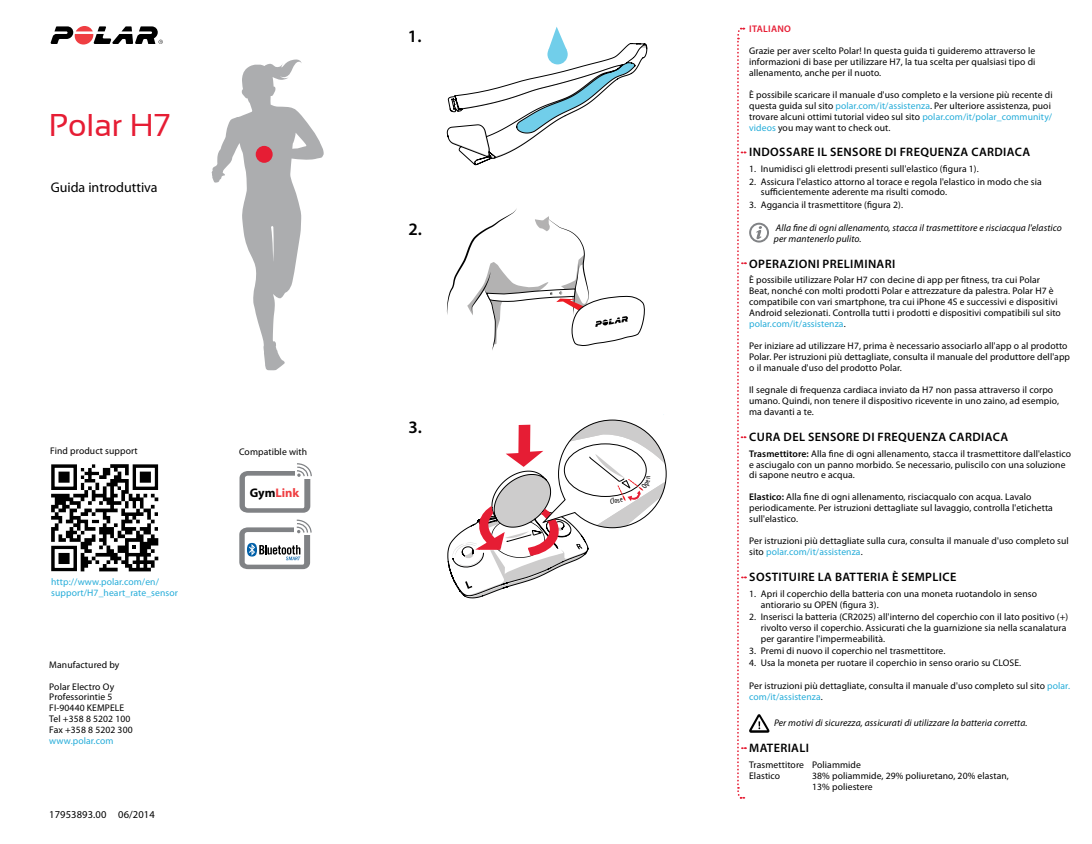
<style>
.page{position:relative;width:1092px;height:844px;background:#fff}
.page>*{position:absolute;margin:0;border:0;box-sizing:border-box;transform-origin:0 0}
.t1{font:31.5px "Sansation";color:#e61d34}
.t2{font:600 17.5px "Myriad Pro";color:#000}
.t3{font:14px "Myriad Pro";color:#000}
.t4{font:700 12.6px "Myriad Pro";color:#ef3e42}
.t5{font:600 12.25px "Myriad Pro";letter-spacing:.03em;color:#000}
.t6{font:10.5px "Myriad Pro";letter-spacing:.01em;color:#000}
.t7{font:9.62px/10.8px "Myriad Pro";letter-spacing:.01em;color:#000}
.t8{font:italic 9.62px/10.8px "Myriad Pro";letter-spacing:.01em;color:#000}
.t9{font:9.62px/10.8px "Myriad Pro";letter-spacing:.01em;color:#24acd9}
.t10{font:600 9.62px "Myriad Pro";letter-spacing:.03em;color:#e61d34}
.s1{color:#000}
.s2{color:#24acd9}
.s3{font-weight:600}
</style>
<div class="page">
<svg style="left:51px;top:464px;width:108px;height:108px"></svg>
<svg style="left:446px;top:27px;width:201px;height:138px"></svg>
<svg style="left:447px;top:208px;width:198px;height:142px"></svg>
<svg style="left:239px;top:463px;width:73px;height:49px"></svg>
<svg style="left:239px;top:519px;width:73px;height:50px"></svg>
<svg style="left:737px;top:27px;width:32px;height:771px"></svg>
<svg style="left:50px;top:26px;width:113px;height:19px"></svg>
<svg style="left:211px;top:59px;width:113px;height:311px"></svg>
<div style="left:256px;top:146px;width:16px;height:17px;background:#e61d34;border-radius:50%"></div>
<svg style="left:447px;top:419px;width:219px;height:179px"></svg>
<h1 class="t1" style="left:49px;top:108px;width:123px">Polar H7</h1>
<h3 class="t3" style="left:51px;top:179px;width:108px">Guida introduttiva</h3>
<p class="t7" style="left:50px;top:445px;width:89px">Find product support</p>
<p class="t9" style="left:51px;top:576px;width:128px">http://www.polar.com/en/ support/H7_heart_rate_sensor</p>
<p class="t7" style="left:49px;top:658px;width:72px">Manufactured by</p>
<p class="t7" style="left:49px;top:680px;width:85px">Polar Electro Oy<br>Professorintie 5<br>FI-90440 KEMPELE<br>Tel +358 8 5202 100<br>Fax +358 8 5202 300</p>
<p class="t9" style="left:49px;top:735px;width:66px">www.polar.com</p>
<p class="t6" style="left:49px;top:807px;width:107px">17953893.00 06/2014</p>
<p class="t7" style="left:239px;top:445px;width:70px">Compatible with</p>
<h3 class="t4" style="left:250px;top:484px;width:51px"><span class="s1">Gym</span>Link</h3>
<h2 class="t2" style="left:408px;top:25px;width:15px">1.</h2>
<h2 class="t2" style="left:408px;top:218px;width:15px">2.</h2>
<h2 class="t2" style="left:408px;top:416px;width:15px">3.</h2>
<p class="t10" style="left:749px;top:23px;width:43px">ITALIANO</p>
<p class="t7" style="left:749px;top:45px;width:288px;text-align:justify">Grazie per aver scelto Polar! In questa guida ti guideremo attraverso le informazioni di base per utilizzare H7, la tua scelta per qualsiasi tipo di allenamento, anche per il nuoto.</p>
<p class="t7" style="left:749px;top:89px;width:305px">È possibile scaricare il manuale d'uso completo e la versione più recente di questa guida sul sito <span class="s2">polar.com/it/assistenza</span>. Per ulteriore assistenza, puoi trovare alcuni ottimi tutorial video sul sito <span class="s2">polar.com/it/polar_community/ videos</span> you may want to check out.</p>
<p class="t5" style="left:749px;top:144px;width:281px">INDOSSARE IL SENSORE DI FREQUENZA CARDIACA</p>
<p class="t7" style="left:749px;top:163px;width:231px">1. Inumidisci gli elettrodi presenti sull'elastico (figura 1).</p>
<p class="t7" style="left:760px;top:176px;width:282px;text-indent:-12px">2. Assicura l'elastico attorno al torace e regola l'elastico in modo che sia sufficientemente aderente ma risulti comodo.</p>
<p class="t7" style="left:749px;top:199px;width:155px">3. Aggancia il trasmettitore (figura 2).</p>
<p class="t8" style="left:774px;top:222px;width:289px">Alla fine di ogni allenamento, stacca il trasmettitore e risciacqua l'elastico per mantenerlo pulito.</p>
<p class="t5" style="left:749px;top:255px;width:53px">OPERAZIONI</p>
<p class="t5" style="left:822px;top:255px;width:72px">PRELIMINARI</p>
<p class="t7" style="left:749px;top:274px;width:313px">È possibile utilizzare Polar H7 con decine di app per fitness, tra cui Polar Beat, nonché con molti prodotti Polar e attrezzature da palestra. Polar H7 è compatibile con vari smartphone, tra cui iPhone 4S e successivi e dispositivi Android selezionati. Controlla tutti i prodotti e dispositivi compatibili sul sito <span class="s2">polar.com/it/assistenza</span>.</p>
<p class="t7" style="left:749px;top:340px;width:322px">Per iniziare ad utilizzare H7, prima è necessario associarlo all'app o al prodotto<br>Polar. Per istruzioni più dettagliate, consulta il manuale del produttore dell'app o il manuale d'uso del prodotto Polar.</p>
<p class="t7" style="left:749px;top:384px;width:311px">Il segnale di frequenza cardiaca inviato da H7 non passa attraverso il corpo umano. Quindi, non tenere il dispositivo ricevente in uno zaino, ad esempio, ma davanti a te.</p>
<p class="t5" style="left:749px;top:428px;width:259px">CURA DEL SENSORE DI FREQUENZA CARDIACA</p>
<p class="t7" style="left:749px;top:447px;width:323px"><span class="s3">TRASMETTITORE:</span> Alla fine di ogni allenamento, stacca il trasmettitore dall'elastico e asciugalo con un panno morbido. Se necessario, puliscilo con una soluzione di sapone neutro e acqua.</p>
<p class="t7" style="left:749px;top:491px;width:305px"><span class="s3">ELASTICO:</span> Alla fine di ogni allenamento, risciacqualo con acqua. Lavalo periodicamente. Per istruzioni dettagliate sul lavaggio, controlla l'etichetta sull'elastico.</p>
<p class="t7" style="left:749px;top:535px;width:321px">Per istruzioni più dettagliate sulla cura, consulta il manuale d'uso completo sul sito <span class="s2">polar.com/it/assistenza</span>.</p>
<p class="t5" style="left:749px;top:569px;width:208px">SOSTITUIRE LA BATTERIA È SEMPLICE</p>
<p class="t7" style="left:760px;top:588px;width:278px;text-indent:-12px">1. Apri il coperchio della batteria con una moneta ruotandolo in senso antiorario su OPEN (figura 3).</p>
<p class="t7" style="left:760px;top:611px;width:309px;text-indent:-12px">2. Inserisci la batteria (CR2025) all'interno del coperchio con il lato positivo (+) rivolto verso il coperchio. Assicurati che la guarnizione sia nella scanalatura per garantire l'impermeabilità.</p>
<p class="t7" style="left:749px;top:645px;width:198px">3. Premi di nuovo il coperchio nel trasmettitore.</p>
<p class="t7" style="left:749px;top:657px;width:273px">4. Usa la moneta per ruotare il coperchio in senso orario su CLOSE.</p>
<p class="t7" style="left:749px;top:680px;width:322px">Per istruzioni più dettagliate, consulta il manuale d'uso completo sul sito <span class="s2">polar. com/it/assistenza</span>.</p>
<p class="t8" style="left:774px;top:717px;width:255px">Per motivi di sicurezza, assicurati di utilizzare la batteria corretta.</p>
<p class="t5" style="left:749px;top:739px;width:9px">MAT</p>
<p class="t5" style="left:773px;top:739px;width:20px">ERIALI</p>
<p class="t7" style="left:749px;top:758px;width:113px">Trasmettitore Poliammide<br>Elastico</p>
<p class="t7" style="left:812px;top:769px;width:198px">38% poliammide, 29% poliuretano, 20% elastan,<br>13% poliestere</p>
</div>
